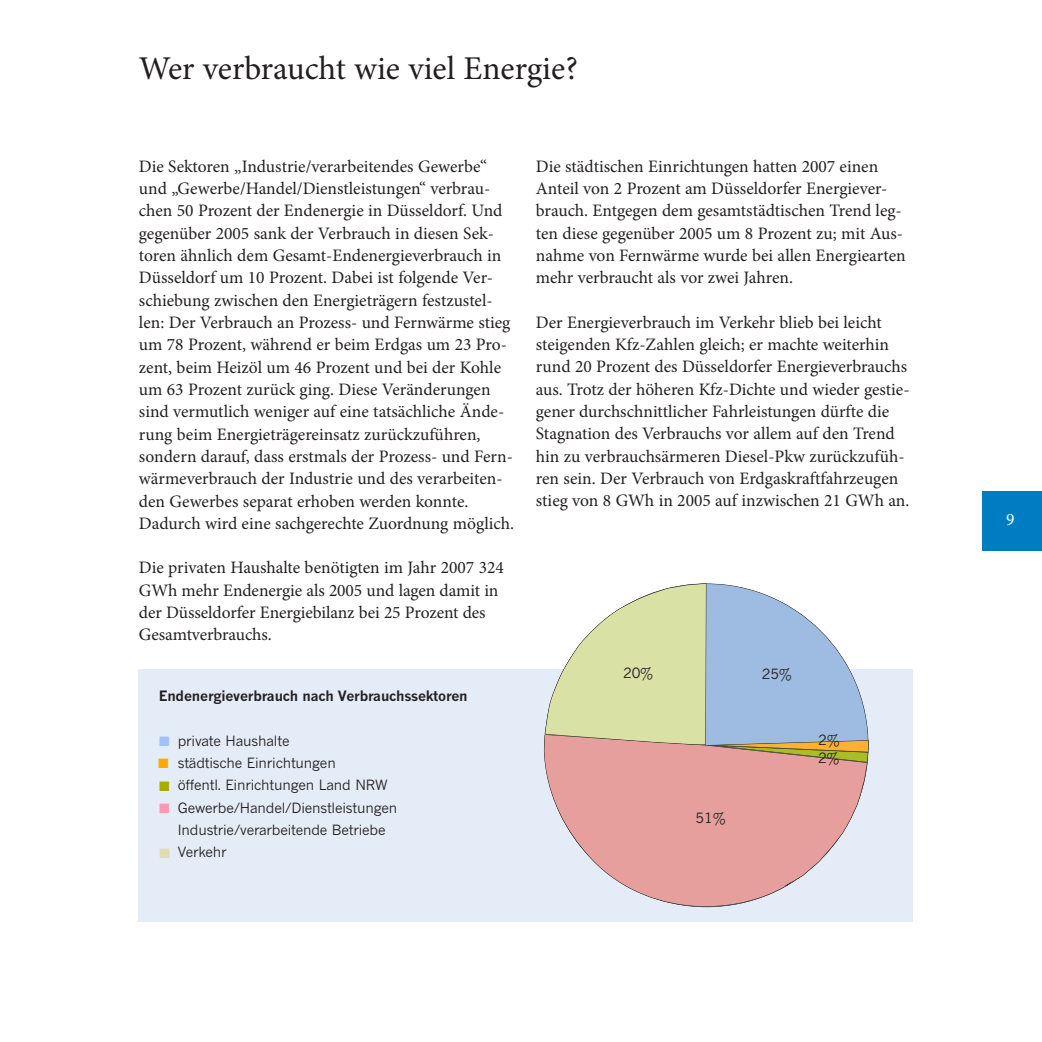
<style>
.page{position:relative;width:1042px;height:1042px;background:#fff}
.page>*{position:absolute;margin:0;border:0;box-sizing:border-box;transform-origin:0 0}
.t1{font:33.25px "Minion Pro";color:#231f20}
.t2{font:17.5px/22.4px "Minion Pro";color:#231f20}
.t3{font:17.5px "Minion Pro";color:#fff}
.t4{font:15.75px "European Pi Three";color:#9fc1ff}
.t5{font:15.75px "European Pi Three";color:#fa0}
.t6{font:15.75px "European Pi Three";color:#aa0}
.t7{font:15.75px "European Pi Three";color:#ff97b1}
.t8{font:15.75px "European Pi Three";color:#dddeb4}
.t9{font:14px/22.4px "News Gothic";letter-spacing:-.015em;color:#231f20}
.t10{font:700 14px "News Gothic";letter-spacing:-.015em;color:#231f20}
</style>
<div class="page">
<div style="left:982px;top:491px;width:60px;height:60px;background:#007cc2"></div>
<div style="left:139px;top:669px;width:774px;height:252px;background:#e4ecf7"></div>
<svg style="left:543px;top:734px;width:324px;height:174px"></svg>
<svg style="left:545px;top:583px;width:323px;height:179px"></svg>
<h2 class="t1" style="left:139px;top:55px;width:440px">Wer verbraucht wie viel Energie?</h2>
<p class="t2" style="left:139px;top:156px;width:377px">Die Sektoren „Industrie/verarbeitendes Gewerbe“ und „Gewerbe/Handel/Dienstleistungen“ verbrau&shy;chen 50 Prozent der Endenergie in Düsseldorf. Und gegenüber 2005 sank der Verbrauch in diesen Sek&shy;toren ähnlich dem Gesamt-Endenergieverbrauch in Düsseldorf um 10 Prozent. Dabei ist folgende Ver&shy;schiebung zwischen den Energieträgern festzustel&shy;len: Der Verbrauch an Prozess- und Fernwärme stieg um 78 Prozent, während er beim Erdgas um 23 Pro&shy;zent, beim Heizöl um 46 Prozent und bei der Kohle um 63 Prozent zurück ging. Diese Veränderungen sind vermutlich weniger auf eine tatsächliche Ände&shy;rung beim Energieträgereinsatz zurückzuführen, sondern darauf, dass erstmals der Prozess- und Fern&shy;wärmeverbrauch der Industrie und des verarbeiten&shy;den Gewerbes separat erhoben werden konnte.<br>Dadurch wird eine sachgerechte Zuordnung möglich.</p>
<p class="t2" style="left:139px;top:558px;width:366px">Die privaten Haushalte benötigten im Jahr 2007 324<br>GWh mehr Endenergie als 2005 und lagen damit in der Düsseldorfer Energiebilanz bei 25 Prozent des Gesamtverbrauchs.</p>
<h4 class="t10" style="left:159px;top:690px;width:310px">Endenergieverbrauch nach Verbrauchssektoren</h4>
<p class="t9" style="left:178px;top:730px;width:113px">private Haushalte</p>
<p class="t9" style="left:178px;top:753px;width:159px">städtische Einrichtungen</p>
<p class="t9" style="left:178px;top:775px;width:211px">öffentl. Einrichtungen Land NRW</p>
<p class="t9" style="left:178px;top:797px;width:221px">Gewerbe/Handel/Dienstleistungen<br>Industrie/verarbeitende Betriebe</p>
<p class="t9" style="left:178px;top:842px;width:50px">Verkehr</p>
<p class="t4" style="left:159px;top:730px;width:12px">K</p>
<p class="t5" style="left:158px;top:752px;width:12px">K</p>
<p class="t6" style="left:159px;top:775px;width:12px">K</p>
<p class="t7" style="left:159px;top:797px;width:12px">K</p>
<p class="t8" style="left:159px;top:842px;width:12px">K</p>
<p class="t2" style="left:536px;top:156px;width:371px">Die städtischen Einrichtungen hatten 2007 einen Anteil von 2 Prozent am Düsseldorfer Energiever&shy;brauch. Entgegen dem gesamtstädtischen Trend leg&shy;ten diese gegenüber 2005 um 8 Prozent zu; mit Aus&shy;nahme von Fernwärme wurde bei allen Energiearten mehr verbraucht als vor zwei Jahren.</p>
<p class="t2" style="left:536px;top:313px;width:375px">Der Energieverbrauch im Verkehr blieb bei leicht steigenden Kfz-Zahlen gleich; er machte weiterhin rund 20 Prozent des Düsseldorfer Energieverbrauchs aus. Trotz der höheren Kfz-Dichte und wieder gestie&shy;gener durchschnittlicher Fahrleistungen dürfte die Stagnation des Verbrauchs vor allem auf den Trend hin zu verbrauchsärmeren Diesel-Pkw zurückzufüh&shy;ren sein. Der Verbrauch von Erdgaskraftfahrzeugen stieg von 8 GWh in 2005 auf inzwischen 21 GWh an.</p>
<p class="t9" style="left:623px;top:663px;width:32px">20%</p>
<p class="t9" style="left:695px;top:808px;width:32px">51%</p>
<p class="t9" style="left:762px;top:663px;width:32px">25%</p>
<p class="t9" style="left:818px;top:730px;width:23px">2%</p>
<p class="t9" style="left:818px;top:748px;width:23px">2%</p>
<p class="t3" style="left:1006px;top:512px;width:10px">9</p>
</div>
